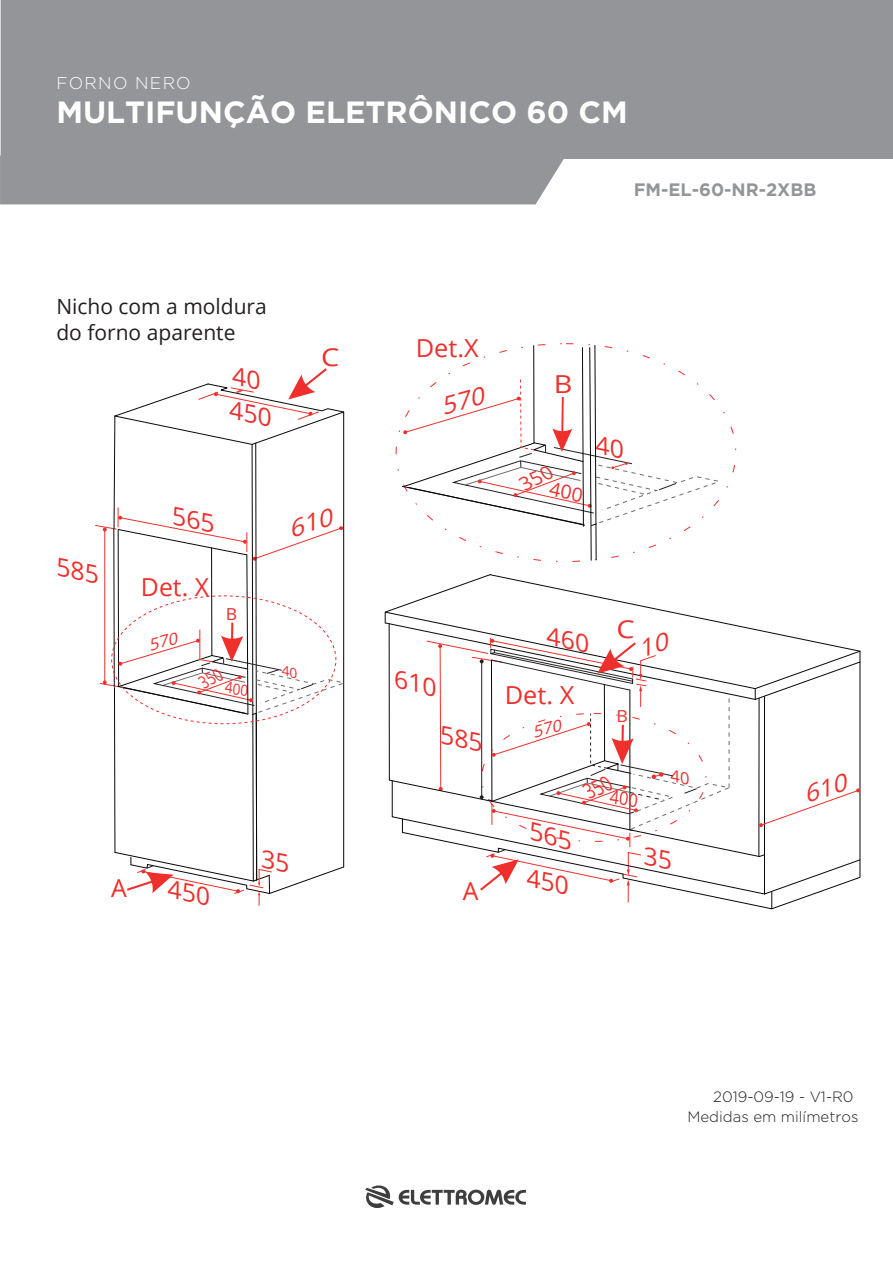
<style>
.page{position:relative;width:893px;height:1263px;background:#fff}
.page>*{position:absolute;margin:0;border:0;box-sizing:border-box;transform-origin:0 0}
.t1{font:700 30.75px "Gotham";color:#fff}
.t2{font:24.75px "Open Sans";color:#ee302d}
.t3{font:24.75px "Open Sans";color:#ee2f2c}
.t4{font:24.75px "Open Sans";color:#ee302d;scale:1.16 1}
.t5{font:24.75px "Open Sans";color:#ee2f2c;scale:1.16 1}
.t6{font:italic 24.3px/34px "Open Sans";color:#ee2f2c;scale:1.04 1}
.t7{font:21px/25.2px "Open Sans";color:#231f20}
.t8{font:700 18px "Gotham";color:#939598}
.t9{font:300 17.1px "Gotham";letter-spacing:.075em;color:#fff}
.t10{font:16.5px "Open Sans";color:#ee2f2c;scale:1.07 1}
.t11{font:16.5px "Open Sans";color:#ee302d;scale:1.07 1}
.t12{font:300 15px/19.8px "Gotham";color:#231f20}
</style>
<div class="page">
<svg style="left:0;top:0;width:893px;height:204px;background:#9c9ea0"></svg>
<svg style="left:365px;top:1185px;width:161px;height:23px"></svg>
<svg style="left:95px;top:368px;width:250px;height:538px"></svg>
<svg style="left:402px;top:345px;width:317px;height:216px"></svg>
<svg style="left:384px;top:574px;width:477px;height:336px"></svg>
<p class="t9" style="left:56px;top:74px;width:136px">FORNO NERO</p>
<h1 class="t1" style="left:56px;top:95px;width:573px">MULTIFUNÇÃO ELETRÔNICO 60 CM</h1>
<p class="t8" style="left:634px;top:179px;width:184px">FM-EL-60-NR-2XBB</p>
<h3 class="t7" style="left:56px;top:294px;width:212px">Nicho com a moldura do forno aparente</h3>
<h3 class="t6" style="left:238px;top:358px;width:47px;rotate:12deg">40<br>450</h3>
<h2 class="t5" style="left:321px;top:340px;width:17px">C</h2>
<h2 class="t2" style="left:416px;top:331px;width:64px">Det.X</h2>
<h2 class="t4" style="left:554px;top:367px;width:18px">B</h2>
<h2 class="t3" style="left:141px;top:570px;width:70px">Det. X</h2>
<p class="t10" style="left:226px;top:602px;width:12px">B</p>
<h2 class="t2" style="left:505px;top:678px;width:71px">Det. X</h2>
<h2 class="t4" style="left:616px;top:612px;width:17px">C</h2>
<p class="t11" style="left:616px;top:705px;width:12px">B</p>
<p class="t12" style="left:687px;top:1086px;width:172px;text-indent:26px">2019-09-19 - V1-R0<br>Medidas em milímetros</p>
</div>
